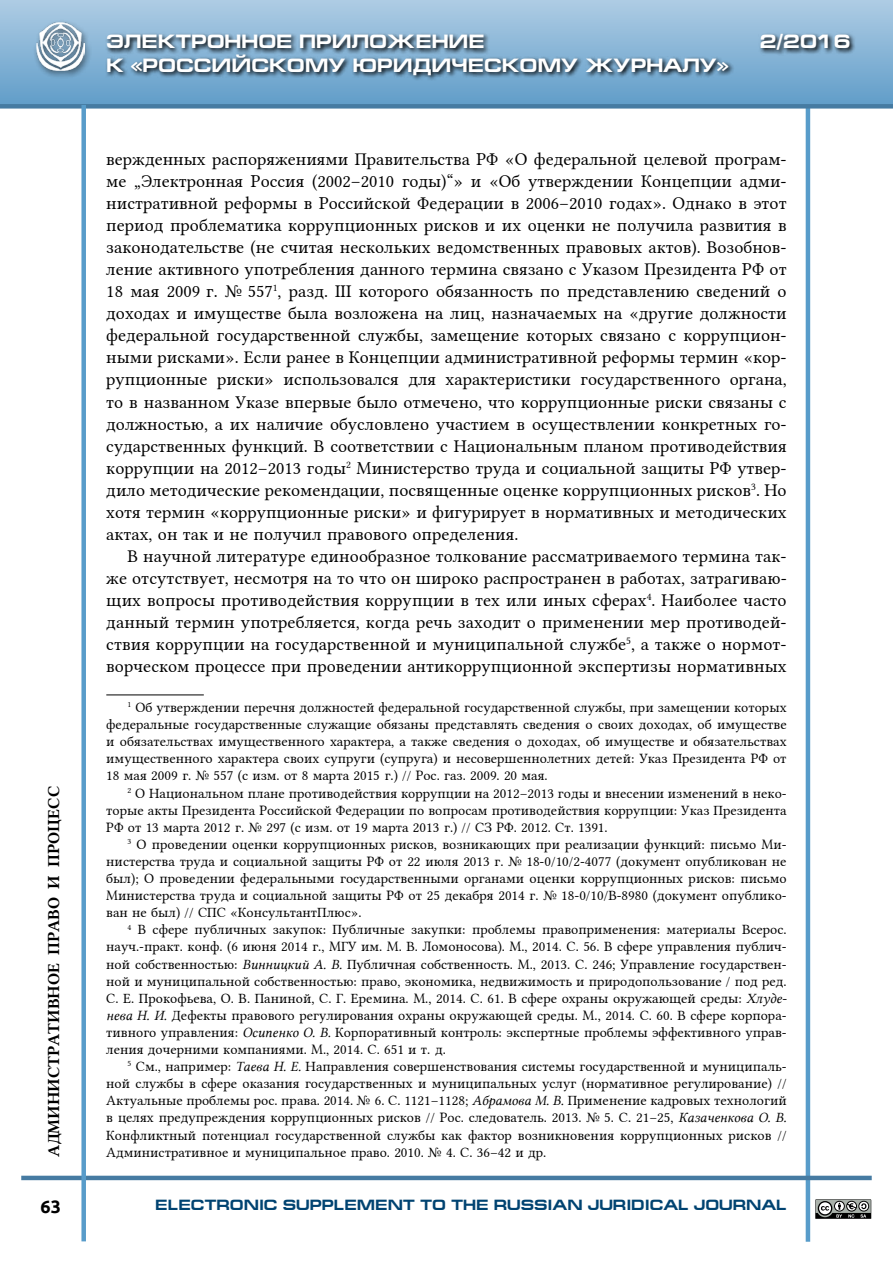
<style>
.page{position:relative;width:893px;height:1263px;background:#fff}
.page>*{position:absolute;margin:0;border:0;box-sizing:border-box;transform-origin:0 0}
.t1{font:700 19.5px "Europe Ext";color:#fff}
.t2{font:18px/22px "Lin Libertine";color:#000;text-align:justify}
.t3{font:700 18px "Ubuntu";color:#000}
.t4{font:16.5px "Lin Libertine B";color:#000}
.t5{font:700 15px "Europe Ext";color:#004371}
.t6{font:14.25px/17.1px "Lin Libertine";color:#000;text-align:justify}
.s1{font-family:"Lin Libertine I"}
</style>
<div class="page">
<hr style="left:806px;top:91px;width:4px;height:1151px;background:#589cca">
<hr style="left:21px;top:1176px;width:851px;height:4px;background:#467ba2">
<div style="left:0;top:0;width:893px;height:106px;background:linear-gradient(to bottom,#aecce4,#619dc9)"></div>
<div style="left:0;top:104px;width:893px;height:5px;background:#467ba2"></div>
<div style="left:81px;top:105px;width:5px;height:1136px;background:#589cca"></div>
<div style="left:33px;top:19px;width:59px;height:60px;background:#000;opacity:.63"></div>
<img style="left:37px;top:23px;width:47px;height:47px">
<svg style="left:105px;top:31px;width:751px;height:50px;background:#6b90ab"></svg>
<svg style="left:815px;top:1199px;width:57px;height:20px"></svg>
<hr style="left:106px;top:694px;width:98px;height:1px;background:#000">
<p class="t4" style="left:43px;top:1157px;width:373px;rotate:-90deg">административное право и процесс</p>
<p class="t3" style="left:41px;top:1196px;width:22px">63</p>
<h1 class="t1" style="left:106px;top:31px;width:380px">ЭЛЕКТРОННОЕ ПРИЛОЖЕНИЕ</h1>
<h1 class="t1" style="left:760px;top:31px;width:92px">2/2016</h1>
<h1 class="t1" style="left:106px;top:54px;width:624px">К «РОССИЙСКОМУ ЮРИДИЧЕСКОМУ ЖУРНАЛУ»</h1>
<p class="t2" style="left:106px;top:146px;width:682px">вержденных распоряжениями Правительства РФ «О федеральной целевой програм&shy;ме „Электронная Россия (2002–2010 годы)“» и «Об утверждении Концепции адми&shy;нистративной реформы в Российской Федерации в 2006–2010 годах». Однако в этот период проблематика коррупционных рисков и их оценки не получила развития в законодательстве (не считая нескольких ведомственных правовых актов). Возобнов&shy;ление активного употребления данного термина связано с Указом Президента РФ от 18 мая 2009 г. № 557<sup>1</sup>, разд. III которого обязанность по представлению сведений о доходах и имуществе была возложена на лиц, назначаемых на «другие должности федеральной государственной службы, замещение которых связано с коррупцион&shy;ными рисками». Если ранее в Концепции административной реформы термин «кор&shy;рупционные риски» использовался для характеристики государственного органа, то в названном Указе впервые было отмечено, что коррупционные риски связаны с должностью, а их наличие обусловлено участием в осуществлении конкретных го&shy;сударственных функций. В соответствии с Национальным планом противодействия коррупции на 2012–2013 годы<sup>2</sup> Министерство труда и социальной защиты РФ утвер&shy;дило методические рекомендации, посвященные оценке коррупционных рисков<sup>3</sup>. Но хотя термин «коррупционные риски» и фигурирует в нормативных и методических актах, он так и не получил правового определения.</p>
<p class="t2" style="left:106px;top:543px;width:682px;text-indent:21px">В научной литературе единообразное толкование рассматриваемого термина так&shy;же отсутствует, несмотря на то что он широко распространен в работах, затрагиваю&shy;щих вопросы противодействия коррупции в тех или иных сферах<sup>4</sup>. Наиболее часто данный термин употребляется, когда речь заходит о применении мер противодей&shy;ствия коррупции на государственной и муниципальной службе<sup>5</sup>, а также о нормот&shy;ворческом процессе при проведении антикоррупционной экспертизы нормативных</p>
<p class="t6" style="left:106px;top:697px;width:682px;text-indent:21px"><sup>1</sup> Об утверждении перечня должностей федеральной государственной службы, при замещении которых федеральные государственные служащие обязаны представлять сведения о своих доходах, об имуществе и обязательствах имущественного характера, а также сведения о доходах, об имуществе и обязательствах имущественного характера своих супруги (супруга) и несовершеннолетних детей: Указ Президента РФ от 18 мая 2009 г. № 557 (с изм. от 8 марта 2015 г.) // Рос. газ. 2009. 20 мая.</p>
<p class="t6" style="left:106px;top:783px;width:682px;text-indent:21px"><sup>2</sup> О Национальном плане противодействия коррупции на 2012–2013 годы и внесении изменений в неко&shy;торые акты Президента Российской Федерации по вопросам противодействия коррупции: Указ Президента РФ от 13 марта 2012 г. № 297 (с изм. от 19 марта 2013 г.) // СЗ РФ. 2012. Ст. 1391.</p>
<p class="t6" style="left:106px;top:834px;width:682px;text-indent:21px"><sup>3</sup> О проведении оценки коррупционных рисков, возникающих при реализации функций: письмо Ми&shy;нистерства труда и социальной защиты РФ от 22 июля 2013 г. № 18-0/10/2-4077 (документ опубликован не был); О проведении федеральными государственными органами оценки коррупционных рисков: письмо Министерства труда и социальной защиты РФ от 25 декабря 2014 г. № 18-0/10/В-8980 (документ опублико&shy;ван не был) // СПС «КонсультантПлюс».</p>
<p class="t6" style="left:106px;top:919px;width:682px;text-indent:21px"><sup>4</sup> В сфере публичных закупок: Публичные закупки: проблемы правоприменения: материалы Всерос. науч.-практ. конф. (6 июня 2014 г., МГУ им. М. В. Ломоносова). М., 2014. С. 56. В сфере управления публич&shy;ной собственностью: <span class="s1">Винницкий А. В.</span> Публичная собственность. М., 2013. С. 246; Управление государствен&shy;ной и муниципальной собственностью: право, экономика, недвижимость и природопользование / под ред.<br>С. Е. Прокофьева, О. В. Паниной, С. Г. Еремина. М., 2014. С. 61. В сфере охраны окружающей среды: <span class="s1">Хлуде&shy;нева Н. И.</span> Дефекты правового регулирования охраны окружающей среды. М., 2014. С. 60. В сфере корпора&shy;тивного управления: <span class="s1">Осипенко О. В.</span> Корпоративный контроль: экспертные проблемы эффективного управ&shy;ления дочерними компаниями. М., 2014. С. 651 и т. д.</p>
<p class="t6" style="left:106px;top:1056px;width:682px;text-indent:21px"><sup>5</sup> См., например: <span class="s1">Таева Н. Е.</span> Направления совершенствования системы государственной и муниципаль&shy;ной службы в сфере оказания государственных и муниципальных услуг (нормативное регулирование) // Актуальные проблемы рос. права. 2014. № 6. С. 1121–1128; <span class="s1">Абрамова М. В.</span> Применение кадровых технологий в целях предупреждения коррупционных рисков // Рос. следователь. 2013. № 5. С. 21–25, <span class="s1">Казаченкова О. В.<br></span>Конфликтный потенциал государственной службы как фактор возникновения коррупционных рисков // Административное и муниципальное право. 2010. № 4. С. 36–42 и др.</p>
<p class="t5" style="left:155px;top:1196px;width:633px">ELECTRONIC SUPPLEMENT TO THE RUSSIAN JURIDICAL JOURNAL</p>
</div>
